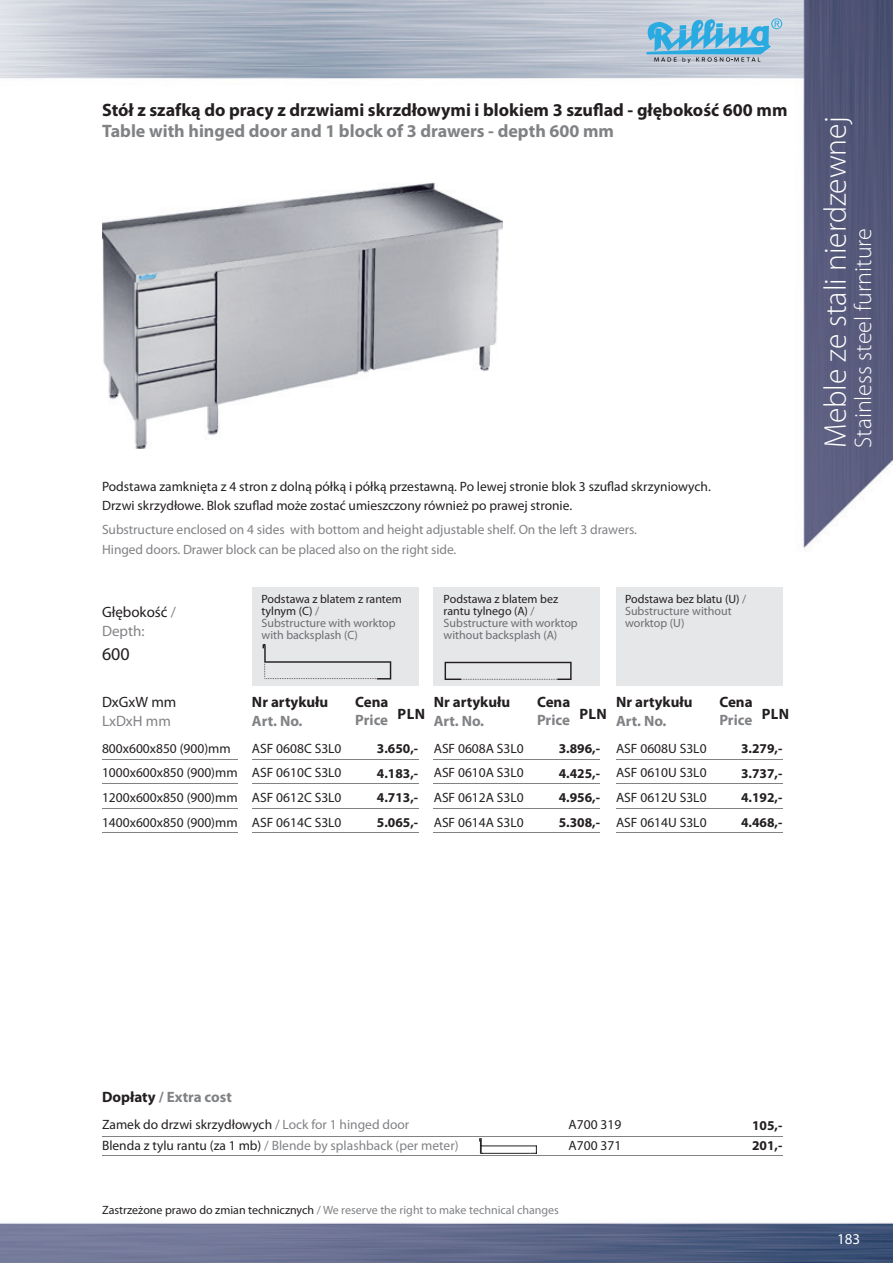
<style>
.page{position:relative;width:893px;height:1263px;background:#fff}
.page>*{position:absolute;margin:0;border:0;box-sizing:border-box;transform-origin:0 0}
.t1{font:300 31.5px "Myriad Pro";color:#fff}
.t2{font:300 24px "Myriad Pro";color:#fff}
.t3{font:700 18px "Myriad Pro";color:#231f20}
.t4{font:700 18px "Myriad Pro";color:#808285}
.t5{font:18px "Myriad Pro";color:#231f20}
.t6{font:700 15px "Myriad Pro";color:#808285}
.t7{font:700 15px "Myriad Pro";color:#231f20}
.t8{font:15px/19.5px "Myriad Pro";color:#231f20}
.t9{font:15px "Myriad Pro";color:#808285}
.t10{font:15px "Myriad Pro";color:#fff}
.t11{font:13.5px/24.8px "Myriad Pro";color:#231f20;text-align:justify}
.t12{font:13.5px/19.5px "Myriad Pro";letter-spacing:-.005em;color:#808285}
.t13{font:700 13.5px/24.6px "Myriad Pro";color:#231f20;text-align:justify}
.t14{font:12px/12px "Myriad Pro";color:#6c6d70}
.t15{font:12px "Myriad Pro";color:#808285}
.s1{color:#808285}
.s2{color:#231f20}
</style>
<div class="page">
<img style="left:0;top:0;width:893px;height:1263px">
<svg style="left:646px;top:18px;width:136px;height:45px;background:#86bdd9"></svg>
<img style="left:102px;top:183px;width:401px;height:266px">
<hr style="left:102px;top:759px;width:135px;height:1px;background:#808285">
<hr style="left:102px;top:783px;width:135px;height:1px;background:#808285">
<hr style="left:102px;top:808px;width:135px;height:1px;background:#808285">
<hr style="left:102px;top:833px;width:135px;height:1px;background:#808285">
<hr style="left:252px;top:759px;width:166px;height:1px;background:#808285">
<hr style="left:252px;top:783px;width:166px;height:1px;background:#808285">
<hr style="left:252px;top:808px;width:166px;height:1px;background:#808285">
<hr style="left:252px;top:833px;width:166px;height:1px;background:#808285">
<hr style="left:616px;top:759px;width:166px;height:1px;background:#808285">
<hr style="left:616px;top:783px;width:166px;height:1px;background:#808285">
<hr style="left:616px;top:808px;width:166px;height:1px;background:#808285">
<hr style="left:616px;top:833px;width:166px;height:1px;background:#808285">
<hr style="left:434px;top:759px;width:166px;height:1px;background:#808285">
<hr style="left:434px;top:783px;width:166px;height:1px;background:#808285">
<hr style="left:434px;top:808px;width:166px;height:1px;background:#808285">
<hr style="left:434px;top:833px;width:166px;height:1px;background:#808285">
<div style="left:252px;top:587px;width:166px;height:98px;background:#e6e7e9"></div>
<div style="left:434px;top:587px;width:166px;height:98px;background:#e6e7e9"></div>
<div style="left:616px;top:587px;width:166px;height:98px;background:#e6e7e9"></div>
<svg style="left:263px;top:644px;width:128px;height:35px"></svg>
<svg style="left:445px;top:662px;width:127px;height:18px"></svg>
<hr style="left:102px;top:1136px;width:680px;height:1px;background:#808285">
<hr style="left:102px;top:1155px;width:680px;height:1px;background:#808285">
<svg style="left:479px;top:1138px;width:58px;height:16px"></svg>
<h3 class="t3" style="left:102px;top:98px;width:687px">Stół z szafką do pracy z drzwiami skrzdłowymi i blokiem 3 szuflad - głębokość 600 mm</h3>
<h3 class="t4" style="left:102px;top:119px;width:513px">Table with hinged door and 1 block of 3 drawers - depth 600 mm</h3>
<p class="t11" style="left:102px;top:476px;width:610px;line-height:19.5px">Podstawa zamknięta z 4 stron z dolną półką i półką przestawną. Po lewej stronie blok 3 szuflad skrzyniowych.<br>Drzwi skrzydłowe. Blok szuflad może zostać umieszczony również po prawej stronie.</p>
<p class="t12" style="left:102px;top:520px;width:536px">Substructure enclosed on 4 sides with bottom and height adjustable shelf. On the left 3 drawers.<br>Hinged doors. Drawer block can be placed also on the right side.</p>
<p class="t8" style="left:102px;top:602px;width:75px">Głębokość <span class="s1">/<br>Depth:</span></p>
<h3 class="t5" style="left:102px;top:643px;width:29px">600</h3>
<p class="t8" style="left:102px;top:692px;width:76px">DxGxW mm</p>
<p class="t9" style="left:102px;top:712px;width:70px">LxDxH mm</p>
<p class="t11" style="left:102px;top:735px;width:137px;text-align:left">800x600x850 (900)mm<br>1000x600x850 (900)mm<br>1200x600x850 (900)mm<br>1400x600x850 (900)mm</p>
<p class="t14" style="left:261px;top:593px;width:142px"><span class="s2">Podstawa z blatem z rantem tylnym (C)</span> /<br>Substructure with worktop with backsplash (C)</p>
<p class="t14" style="left:444px;top:593px;width:136px"><span class="s2">Podstawa z blatem bez rantu tylnego (A)</span> /<br>Substructure with worktop without backsplash (A)</p>
<p class="t14" style="left:625px;top:593px;width:123px"><span class="s2">Podstawa bez blatu (U)</span> /<br>Substructure without worktop (U)</p>
<p class="t7" style="left:252px;top:692px;width:78px">Nr artykułu</p>
<p class="t6" style="left:252px;top:712px;width:52px">Art. No.</p>
<p class="t7" style="left:355px;top:692px;width:35px">Cena</p>
<p class="t6" style="left:355px;top:710px;width:34px">Price</p>
<p class="t7" style="left:398px;top:704px;width:29px">PLN</p>
<p class="t7" style="left:434px;top:692px;width:78px">Nr artykułu</p>
<p class="t6" style="left:434px;top:712px;width:52px">Art. No.</p>
<p class="t7" style="left:537px;top:692px;width:35px">Cena</p>
<p class="t6" style="left:537px;top:710px;width:34px">Price</p>
<p class="t7" style="left:579px;top:704px;width:29px">PLN</p>
<p class="t7" style="left:616px;top:692px;width:78px">Nr artykułu</p>
<p class="t6" style="left:616px;top:712px;width:52px">Art. No.</p>
<p class="t7" style="left:719px;top:692px;width:35px">Cena</p>
<p class="t6" style="left:719px;top:710px;width:34px">Price</p>
<p class="t7" style="left:762px;top:704px;width:29px">PLN</p>
<p class="t11" style="left:252px;top:735px;width:91px">ASF 0608C S3L0<br>ASF 0610C S3L0<br>ASF 0612C S3L0<br>ASF 0614C S3L0</p>
<p class="t13" style="left:377px;top:736px;width:43px">3.650,- 4.183,- 4.713,- 5.065,-</p>
<p class="t11" style="left:434px;top:735px;width:92px">ASF 0608A S3L0<br>ASF 0610A S3L0<br>ASF 0612A S3L0<br>ASF 0614A S3L0</p>
<p class="t13" style="left:559px;top:736px;width:43px">3.896,- 4.425,- 4.956,- 5.308,-</p>
<p class="t11" style="left:616px;top:735px;width:92px">ASF 0608U S3L0<br>ASF 0610U S3L0<br>ASF 0612U S3L0<br>ASF 0614U S3L0</p>
<p class="t13" style="left:741px;top:736px;width:43px">3.279,- 3.737,- 4.192,- 4.468,-</p>
<h1 class="t1" style="left:816px;top:448px;width:334px;rotate:-90deg">Meble ze stali nierdzewnej</h1>
<h2 class="t2" style="left:849px;top:448px;width:221px;rotate:-90deg">Stainless steel furniture</h2>
<p class="t6" style="left:102px;top:1087px;width:131px"><span class="s2">Dopłaty</span> / Extra cost</p>
<p class="t11" style="left:102px;top:1112px;width:309px">Zamek do drzwi skrzydłowych <span class="s1">/ Lock for 1 hinged door</span></p>
<p class="t11" style="left:569px;top:1112px;width:54px">A700 319</p>
<p class="t12" style="left:102px;top:1135px;width:358px"><span class="s2">Blenda z tylu rantu (za 1 mb)</span> / Blende by splashback (per meter)</p>
<p class="t11" style="left:569px;top:1133px;width:54px">A700 371</p>
<p class="t15" style="left:102px;top:1202px;width:458px"><span class="s2">Zastrzeżone prawo do zmian technicznych</span> / We reserve the right to make technical changes</p>
<p class="t13" style="left:752px;top:1113px;width:32px">105,-</p>
<p class="t13" style="left:752px;top:1133px;width:32px">201,-</p>
<p class="t10" style="left:837px;top:1230px;width:25px">183</p>
</div>
